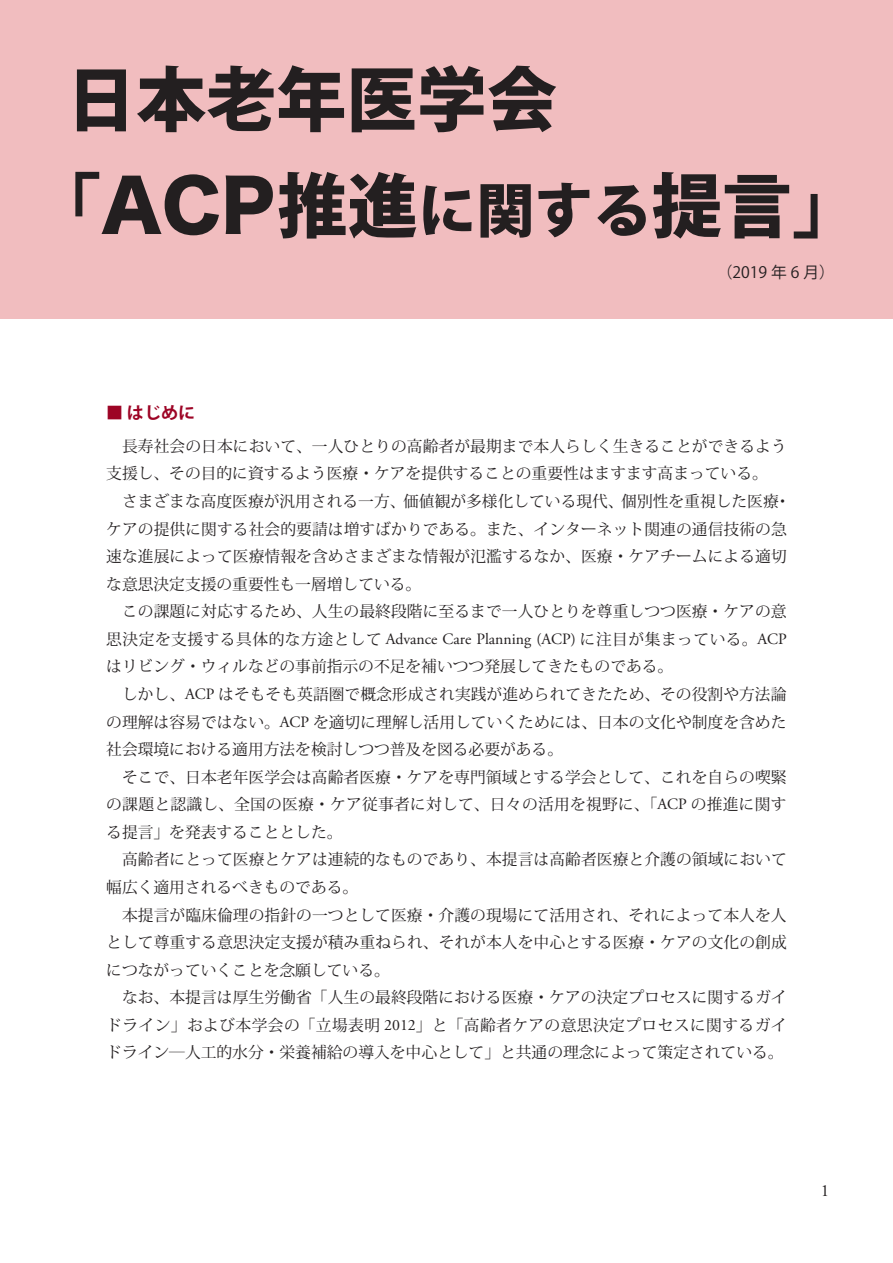
<style>
.page{position:relative;width:893px;height:1263px;background:#fff}
.page>*{position:absolute;margin:0;border:0;box-sizing:border-box;transform-origin:0 0}
.t1{font:800 70.2px/106.4px "Koz Go Pro";color:#231f20}
.t2{font:700 16.95px "Koz Go Pro";color:#9d0425}
.t3{font:16.95px "Adobe Garamond Pro";color:#231f20}
.t4{font:15.75px/27.6px "Koz Min Pro";color:#231f20;text-align:justify}
.t5{font:15.75px "Koz Go Pr 6 N";color:#231f20}
.s1{font-family:"Hira Kaku Std W8";font-weight:400}
.s2{font-size:58.5px}
.s3{font-family:"Adobe Garamond Pro"}
</style>
<div class="page">
<div style="left:0;top:0;width:893px;height:319px;background:#f1bdbf"></div>
<h1 class="t1" style="left:31px;top:51px;width:833px;text-indent:35px">日本老年医学会<br>「<span class="s1">ACP</span>推進<span class="s2">に関する</span>提言」</h1>
<p class="t5" style="left:717px;top:263px;width:120px">（2019 年 6 月）</p>
<p class="t2" style="left:106px;top:402px;width:90px">■ はじめに</p>
<p class="t4" style="left:106px;top:432px;width:682px;text-indent:16px">長寿社会の日本において、一人ひとりの高齢者が最期まで本人らしく生きることができるよう支援し、その目的に資するよう医療・ケアを提供することの重要性はますます高まっている。</p>
<p class="t4" style="left:106px;top:487px;width:686px;text-align:left;text-indent:16px">さまざまな高度医療が汎用される一方、価値観が多様化している現代、個別性を重視した医療・ケアの提供に関する社会的要請は増すばかりである。また、インターネット関連の通信技術の急速な進展によって医療情報を含めさまざまな情報が氾濫するなか、医療・ケアチームによる適切な意思決定支援の重要性も一層増している。</p>
<p class="t4" style="left:106px;top:597px;width:682px;text-indent:16px">この課題に対応するため、人生の最終段階に至るまで一人ひとりを尊重しつつ医療・ケアの意思決定を支援する具体的な方途として <span class="s3">Advance Care Planning (ACP)</span> に注目が集まっている。<span class="s3">ACP</span>はリビング・ウィルなどの事前指示の不足を補いつつ発展してきたものである。</p>
<p class="t4" style="left:106px;top:680px;width:682px;text-indent:16px">しかし、<span class="s3">ACP</span> はそもそも英語圏で概念形成され実践が進められてきたため、その役割や方法論の理解は容易ではない。<span class="s3">ACP</span> を適切に理解し活用していくためには、日本の文化や制度を含めた社会環境における適用方法を検討しつつ普及を図る必要がある。</p>
<p class="t4" style="left:106px;top:762px;width:682px;text-indent:16px">そこで、日本老年医学会は高齢者医療・ケアを専門領域とする学会として、これを自らの喫緊の課題と認識し、全国の医療・ケア従事者に対して、日々の活用を視野に、「<span class="s3">ACP</span> の推進に関する提言」を発表することとした。</p>
<p class="t4" style="left:106px;top:845px;width:682px;text-indent:16px">高齢者にとって医療とケアは連続的なものであり、本提言は高齢者医療と介護の領域において幅広く適用されるべきものである。</p>
<p class="t4" style="left:106px;top:900px;width:682px;text-indent:16px">本提言が臨床倫理の指針の一つとして医療・介護の現場にて活用され、それによって本人を人として尊重する意思決定支援が積み重ねられ、それが本人を中心とする医療・ケアの文化の創成につながっていくことを念願している。</p>
<p class="t4" style="left:106px;top:983px;width:682px;text-indent:16px">なお、本提言は厚生労働省「人生の最終段階における医療・ケアの決定プロセスに関するガイドライン」および本学会の「立場表明 <span class="s3">2012</span>」と「高齢者ケアの意思決定プロセスに関するガイドライン―人工的水分・栄養補給の導入を中心として」と共通の理念によって策定されている。</p>
<p class="t3" style="left:821px;top:1181px;width:10px">1</p>
</div>
